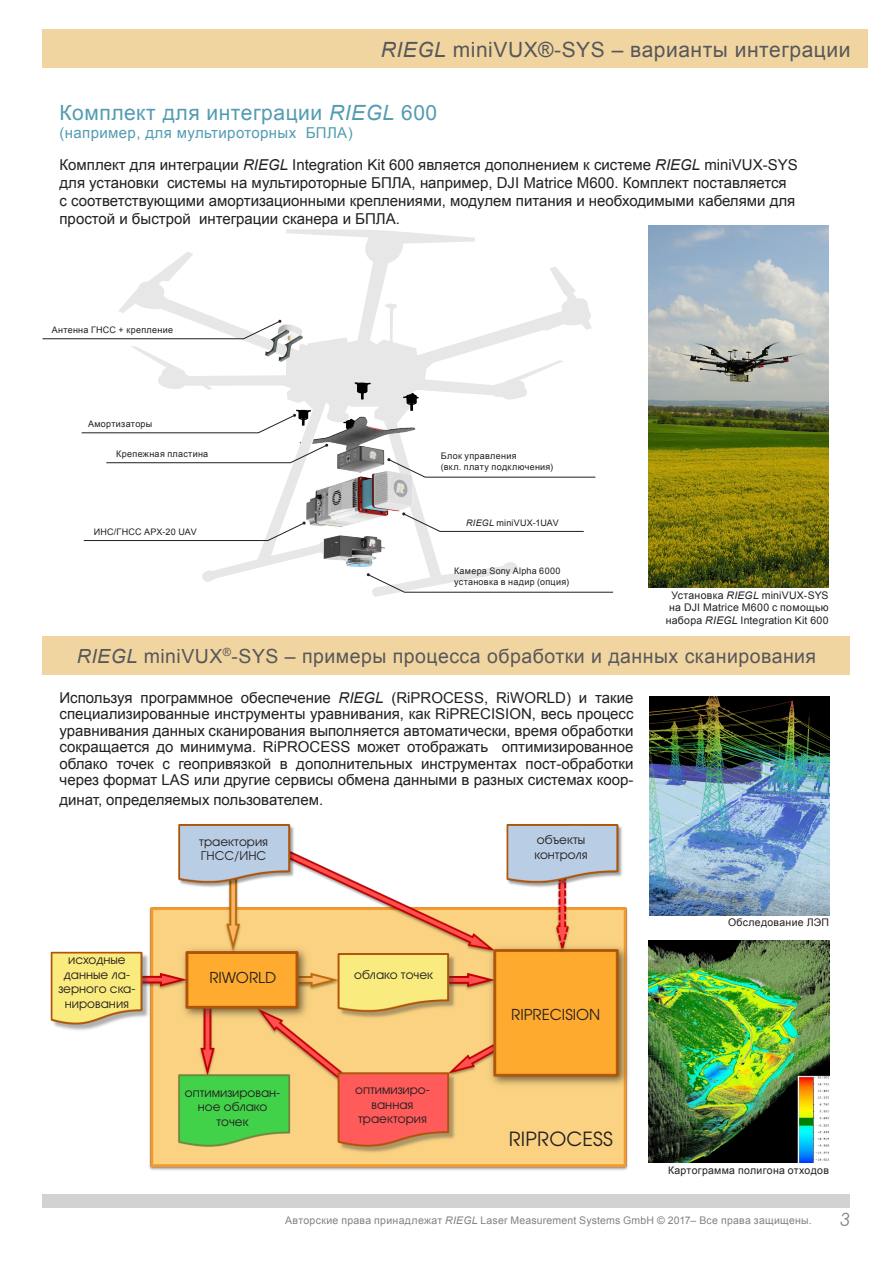
<style>
.page{position:relative;width:893px;height:1263px;background:#fff}
.page>*{position:absolute;margin:0;border:0;box-sizing:border-box;transform-origin:0 0}
.t1{font:21px "Arial";letter-spacing:.025em;color:#57585a}
.t2{font:21px "Arial";letter-spacing:.025em;color:#539cb2}
.t3{font:19.5px "Arial";letter-spacing:.025em;color:#57585a}
.t4{font:19.5px "Avangard TM";letter-spacing:.01em;color:#231f20}
.t5{font:italic 18px "Avant Garde IT Cby BT";color:#808285}
.Vorspann{font:15px/16.5px "Arial";color:#231f20;text-align:justify}
.Text_Rus{font:15px/18px "Arial";color:#231f20}
.t6{font:15px "Arial";letter-spacing:.025em;color:#539cb2}
.t7{font:15px "Avangard TM";color:#231f20}
.t8{font:12px/14.4px "Avangard TM";color:#231f20;text-align:center}
.t9{font:10.5px/12.6px "Arial";letter-spacing:.025em;color:#231f20;text-align:center}
.t10{font:10.5px "Arial";letter-spacing:.025em;color:#808285}
.t11{font:9px "Arial";letter-spacing:.035em;color:#231f20}
.s1{font-style:italic}
</style>
<div class="page">
<div style="left:43px;top:1194px;width:807px;height:13px;background:#d1d2d4"></div>
<img style="left:649px;top:225px;width:180px;height:363px">
<svg style="left:182px;top:229px;width:336px;height:368px"></svg>
<img style="left:101px;top:256px;width:491px;height:221px">
<img style="left:295px;top:467px;width:138px;height:56px">
<img style="left:295px;top:523px;width:138px;height:51px">
<svg style="left:367px;top:573px;width:247px;height:20px"></svg>
<svg style="left:106px;top:444px;width:222px;height:19px"></svg>
<svg style="left:83px;top:521px;width:223px;height:20px"></svg>
<svg style="left:81px;top:414px;width:215px;height:20px"></svg>
<svg style="left:42px;top:320px;width:239px;height:19px"></svg>
<svg style="left:402px;top:512px;width:182px;height:20px"></svg>
<svg style="left:387px;top:458px;width:209px;height:20px"></svg>
<img style="left:649px;top:696px;width:181px;height:220px">
<img style="left:649px;top:941px;width:180px;height:222px">
<div style="left:43px;top:30px;width:807px;height:38px;background:#f1d5a1"></div>
<div style="left:60px;top:30px;width:807px;height:38px;background:#f1d5a1"></div>
<div style="left:43px;top:636px;width:807px;height:39px;background:#f1d5a1"></div>
<img style="left:50px;top:824px;width:579px;height:346px">
<p class="t1" style="left:381px;top:35px;width:471px"><span class="s1">RIEGL</span> miniVUX®-SYS – варианты интеграции</p>
<p class="t2" style="left:60px;top:99px;width:379px">Комплект для интеграции <span class="s1">RIEGL</span> 600</p>
<p class="t6" style="left:60px;top:123px;width:295px">(например, для мультироторных БПЛА)</p>
<p class="Text_Rus" style="left:60px;top:156px;width:740px">Комплект для интеграции <span class="s1">RIEGL</span> Integration Kit 600 является дополнением к системе <span class="s1">RIEGL</span> miniVUX-SYS для установки системы на мультироторные БПЛА, например, DJI Matrice M600. Комплект поставляется с соответствующими амортизационными креплениями, модулем питания и необходимыми кабелями для простой и быстрой интеграции сканера и БПЛА.</p>
<p class="t11" style="left:52px;top:324px;width:123px">Антенна ГНСС + крепление</p>
<p class="t11" style="left:88px;top:418px;width:66px">Амортизаторы</p>
<p class="t11" style="left:116px;top:448px;width:93px">Крепежная пластина</p>
<p class="t11" style="left:94px;top:526px;width:104px">ИНС/ГНСС APX-20 UAV</p>
<p class="t11" style="left:441px;top:450px;width:77px">Блок управления</p>
<p class="t11" style="left:441px;top:461px;width:114px">(вкл. плату подключения)</p>
<p class="t11" style="left:466px;top:517px;width:94px"><span class="s1">RIEGL</span> miniVUX-1UAV</p>
<p class="t11" style="left:454px;top:565px;width:108px">Камера Sony Alpha 6000</p>
<p class="t11" style="left:454px;top:576px;width:116px">установка в надир (опция)</p>
<p class="t9" style="left:666px;top:589px;width:164px">Установка <span class="s1">RIEGL</span> miniVUX-SYS на DJI Matrice M600 с помощью набора <span class="s1">RIEGL</span> Integration Kit 600</p>
<p class="t3" style="left:77px;top:643px;width:741px"><span class="s1">RIEGL</span> miniVUX<sup>®</sup>-SYS – примеры процесса обработки и данных сканирования</p>
<p class="Vorspann" style="left:60px;top:689px;width:575px">Используя программное обеспечение <span class="s1">RIEGL</span> (RiPROCESS, RiWORLD) и такие специализированные инструменты уравнивания, как RiPRECISION, весь процесс уравнивания данных сканирования выполняется автоматически, время обработки сокращается до минимума. RiPROCESS может отображать оптимизированное облако точек с геопривязкой в дополнительных инструментах пост-обработки через формат LAS или другие сервисы обмена данными в разных системах коор-</p>
<p class="Vorspann" style="left:60px;top:791px;width:265px">динат, определяемых пользователем.</p>
<p class="t8" style="left:58px;top:952px;width:78px">исходные данные ла&shy;зерного ска&shy;нирования</p>
<p class="t8" style="left:199px;top:834px;width:70px;text-align:left">траектория<br>ГНСС/ИНС</p>
<p class="t8" style="left:534px;top:832px;width:55px;text-align:left">объекты контроля</p>
<p class="t7" style="left:209px;top:967px;width:68px">RIWORLD</p>
<p class="t8" style="left:354px;top:967px;width:81px">облако точек</p>
<p class="t8" style="left:185px;top:1085px;width:97px">оптимизирован&shy;ное облако точек</p>
<p class="t8" style="left:355px;top:1082px;width:76px">оптимизиро&shy;ванная траектория</p>
<p class="t7" style="left:511px;top:1004px;width:91px">RIPRECISION</p>
<p class="t4" style="left:509px;top:1126px;width:105px">RIPROCESS</p>
<p class="t9" style="left:728px;top:916px;width:102px">Обследование ЛЭП</p>
<p class="t9" style="left:668px;top:1164px;width:162px">Картограмма полигона отходов</p>
<p class="t10" style="left:285px;top:1214px;width:528px">Авторские права принадлежат <span class="s1">RIEGL</span> Laser Measurement Systems GmbH © 2017– Все права защищены.</p>
<p class="t5" style="left:840px;top:1209px;width:12px">3</p>
</div>
